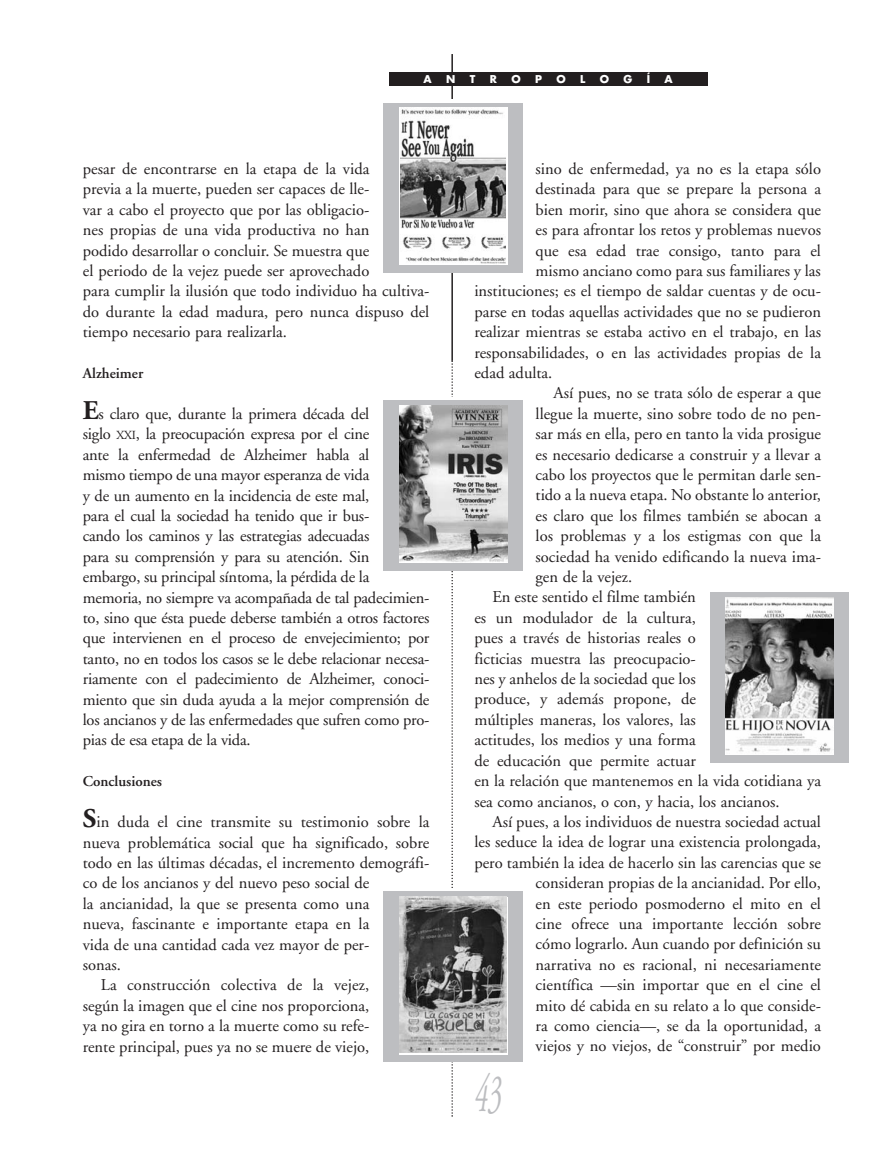
<style>
.page{position:relative;width:893px;height:1170px;background:#fff}
.page>*{position:absolute;margin:0;border:0;box-sizing:border-box;transform-origin:0 0}
.t1{font:italic 54px "Adobe Garamond";color:#bcbdc0;scale:.5 1}
.t2{font:16.5px/20.4px "Adobe Garamond";color:#231f20}
.t3{font:600 15px "Adobe Garamond";color:#231f20}
.t4{font:700 10.5px "Futura";color:#fff}
.s1{font-weight:700;font-size:27px}
.s2{font-size:12.3px}
</style>
<div class="page">
<hr style="left:451px;top:54px;width:2px;height:306px;background:#231f20">
<svg style="left:451px;top:360px;width:2px;height:756px"></svg>
<div style="left:389px;top:72px;width:318px;height:14px;background:#231f20"></div>
<svg style="left:383px;top:99px;width:139px;height:173px;background:#c6c7ca"></svg>
<svg style="left:505px;top:157px;width:1px;height:107px"></svg>
<img style="left:400px;top:107px;width:105px;height:158px">
<div style="left:383px;top:397px;width:139px;height:173px;background:linear-gradient(to right,#fff,#fff)"></div>
<div style="left:383px;top:401px;width:139px;height:169px;background:#bdbec1"></div>
<img style="left:399px;top:405px;width:108px;height:157px">
<div style="left:399px;top:896px;width:109px;height:158px;background:#c9c9c9"></div>
<img style="left:399px;top:896px;width:108px;height:156px">
<img style="left:725px;top:597px;width:108px;height:157px">
<p class="t4" style="left:424px;top:74px;width:10px">A</p>
<p class="t4" style="left:446px;top:74px;width:11px">N</p>
<p class="t4" style="left:470px;top:74px;width:7px">T</p>
<p class="t4" style="left:490px;top:74px;width:9px">R</p>
<p class="t4" style="left:511px;top:74px;width:11px">O</p>
<p class="t4" style="left:535px;top:74px;width:8px">P</p>
<p class="t4" style="left:556px;top:74px;width:11px">O</p>
<p class="t4" style="left:580px;top:74px;width:7px">L</p>
<p class="t4" style="left:600px;top:74px;width:11px">O</p>
<p class="t4" style="left:623px;top:74px;width:10px">G</p>
<p class="t4" style="left:647px;top:74px;width:5px">Í</p>
<p class="t4" style="left:664px;top:74px;width:10px">A</p>
<p class="t2" style="left:83px;top:160px;width:348px">pesar de encontrarse en la etapa de la vida<br>previa a la muerte, pueden ser capaces de lle-<br>var a cabo el proyecto que por las obligacio-<br>nes propias de una vida productiva no han<br>podido desarrollar o concluir. Se muestra que<br>el periodo de la vejez puede ser aprovechado<br>para cumplir la ilusión que todo individuo ha cultiva&shy;do durante la edad madura, pero nunca dispuso del tiempo necesario para realizarla.</p>
<p class="t3" style="left:83px;top:367px;width:62px">Alzheimer</p>
<p class="t2" style="left:83px;top:405px;width:348px"><span class="s1">E</span>s claro que, durante la primera década del<br>siglo <span class="s2">XXI</span>, la preocupación expresa por el cine<br>ante la enfermedad de Alzheimer habla al<br>mismo tiempo de una mayor esperanza de vida<br>y de un aumento en la incidencia de este mal,<br>para el cual la sociedad ha tenido que ir bus-<br>cando los caminos y las estrategias adecuadas<br>para su comprensión y para su atención. Sin embargo, su principal síntoma, la pérdida de la memoria, no siempre va acompañada de tal padecimien&shy;to, sino que ésta puede deberse también a otros factores que intervienen en el proceso de envejecimiento; por tanto, no en todos los casos se le debe relacionar necesa&shy;riamente con el padecimiento de Alzheimer, conoci&shy;miento que sin duda ayuda a la mejor comprensión de los ancianos y de las enfermedades que sufren como pro&shy;pias de esa etapa de la vida.</p>
<p class="t3" style="left:83px;top:775px;width:81px">Conclusiones</p>
<p class="t2" style="left:83px;top:813px;width:348px"><span class="s1">S</span>in duda el cine transmite su testimonio sobre la</p>
<p class="t2" style="left:83px;top:833px;width:348px">nueva problemática social que ha significado, sobre</p>
<p class="t2" style="left:83px;top:853px;width:348px">todo en las últimas décadas, el incremento demográfi-</p>
<p class="t2" style="left:83px;top:874px;width:288px">co de los ancianos y del nuevo peso social de</p>
<p class="t2" style="left:83px;top:894px;width:288px">la ancianidad, la que se presenta como una</p>
<p class="t2" style="left:83px;top:915px;width:288px">nueva, fascinante e importante etapa en la</p>
<p class="t2" style="left:83px;top:935px;width:288px">vida de una cantidad cada vez mayor de per-</p>
<p class="t2" style="left:83px;top:955px;width:40px">sonas.</p>
<p class="t2" style="left:101px;top:976px;width:270px">La construcción colectiva de la vejez,</p>
<p class="t2" style="left:83px;top:996px;width:288px">según la imagen que el cine nos proporciona,</p>
<p class="t2" style="left:83px;top:1017px;width:288px">ya no gira en torno a la muerte como su refe-</p>
<p class="t2" style="left:83px;top:1037px;width:288px">rente principal, pues ya no se muere de viejo,</p>
<p class="t2" style="left:536px;top:160px;width:287px">sino de enfermedad, ya no es la etapa sólo</p>
<p class="t2" style="left:536px;top:180px;width:287px">destinada para que se prepare la persona a</p>
<p class="t2" style="left:536px;top:201px;width:287px">bien morir, sino que ahora se considera que</p>
<p class="t2" style="left:536px;top:221px;width:287px">es para afrontar los retos y problemas nuevos</p>
<p class="t2" style="left:536px;top:241px;width:287px">que esa edad trae consigo, tanto para el</p>
<p class="t2" style="left:536px;top:262px;width:287px">mismo anciano como para sus familiares y las</p>
<p class="t2" style="left:474px;top:282px;width:348px">instituciones; es el tiempo de saldar cuentas y de ocu-</p>
<p class="t2" style="left:474px;top:303px;width:348px">parse en todas aquellas actividades que no se pudieron</p>
<p class="t2" style="left:474px;top:323px;width:348px">realizar mientras se estaba activo en el trabajo, en las</p>
<p class="t2" style="left:474px;top:343px;width:348px">responsabilidades, o en las actividades propias de la</p>
<p class="t2" style="left:474px;top:364px;width:79px">edad adulta.</p>
<p class="t2" style="left:554px;top:384px;width:269px">Así pues, no se trata sólo de esperar a que</p>
<p class="t2" style="left:536px;top:405px;width:287px">llegue la muerte, sino sobre todo de no pen-</p>
<p class="t2" style="left:536px;top:425px;width:287px">sar más en ella, pero en tanto la vida prosigue</p>
<p class="t2" style="left:536px;top:445px;width:287px">es necesario dedicarse a construir y a llevar a</p>
<p class="t2" style="left:536px;top:466px;width:287px">cabo los proyectos que le permitan darle sen-</p>
<p class="t2" style="left:536px;top:486px;width:287px">tido a la nueva etapa. No obstante lo anterior,</p>
<p class="t2" style="left:536px;top:507px;width:287px">es claro que los filmes también se abocan a</p>
<p class="t2" style="left:536px;top:527px;width:287px">los problemas y a los estigmas con que la</p>
<p class="t2" style="left:536px;top:547px;width:287px">sociedad ha venido edificando la nueva ima-</p>
<p class="t2" style="left:536px;top:568px;width:98px">gen de la vejez.</p>
<p class="t2" style="left:492px;top:588px;width:205px">En este sentido el filme también</p>
<p class="t2" style="left:474px;top:608px;width:223px">es un modulador de la cultura,</p>
<p class="t2" style="left:474px;top:629px;width:223px">pues a través de historias reales o</p>
<p class="t2" style="left:474px;top:649px;width:223px">ficticias muestra las preocupacio-</p>
<p class="t2" style="left:474px;top:670px;width:223px">nes y anhelos de la sociedad que los</p>
<p class="t2" style="left:474px;top:690px;width:223px">produce, y además propone, de</p>
<p class="t2" style="left:474px;top:710px;width:223px">múltiples maneras, los valores, las</p>
<p class="t2" style="left:474px;top:731px;width:223px">actitudes, los medios y una forma</p>
<p class="t2" style="left:474px;top:751px;width:223px">de educación que permite actuar</p>
<p class="t2" style="left:474px;top:772px;width:348px">en la relación que mantenemos en la vida cotidiana ya</p>
<p class="t2" style="left:474px;top:792px;width:307px">sea como ancianos, o con, y hacia, los ancianos.</p>
<p class="t2" style="left:492px;top:812px;width:330px">Así pues, a los individuos de nuestra sociedad actual</p>
<p class="t2" style="left:474px;top:833px;width:348px">les seduce la idea de lograr una existencia prolongada,</p>
<p class="t2" style="left:474px;top:853px;width:348px">pero también la idea de hacerlo sin las carencias que se</p>
<p class="t2" style="left:536px;top:874px;width:287px">consideran propias de la ancianidad. Por ello,</p>
<p class="t2" style="left:536px;top:894px;width:287px">en este periodo posmoderno el mito en el</p>
<p class="t2" style="left:536px;top:914px;width:287px">cine ofrece una importante lección sobre</p>
<p class="t2" style="left:536px;top:935px;width:287px">cómo lograrlo. Aun cuando por definición su</p>
<p class="t2" style="left:536px;top:955px;width:287px">narrativa no es racional, ni necesariamente</p>
<p class="t2" style="left:536px;top:976px;width:287px">científica —sin importar que en el cine el</p>
<p class="t2" style="left:536px;top:996px;width:287px">mito dé cabida en su relato a lo que conside-</p>
<p class="t2" style="left:536px;top:1016px;width:287px">ra como ciencia—, se da la oportunidad, a</p>
<p class="t2" style="left:536px;top:1037px;width:287px">viejos y no viejos, de “construir” por medio</p>
<h1 class="t1" style="left:474px;top:1071px;width:56px">43</h1>
</div>
